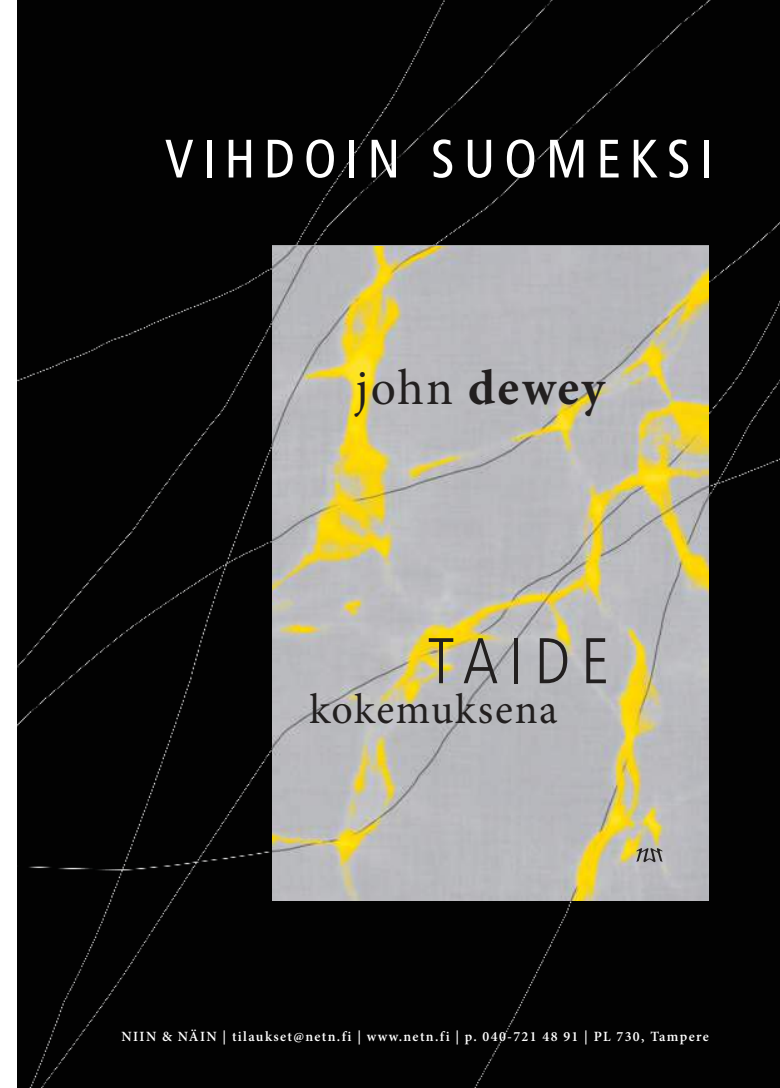
<style>
.page{position:relative;width:780px;height:1088px;background:#fff}
.page>*{position:absolute;margin:0;border:0;box-sizing:border-box;transform-origin:0 0}
.t1{font:300 condensed 64.5px "Frutiger LT Std";letter-spacing:.175em;color:#221f1f}
.t2{font:condensed 54px "Frutiger LT Std";letter-spacing:.17em;color:#fff}
.t3{font:700 50.12px "Minion Pro";letter-spacing:.05em;color:#221f1f}
.t4{font:42.5px "Minion Pro";letter-spacing:.04em;color:#221f1f}
.t5{font:600 14.12px "Minion Pro";letter-spacing:.095em;color:#fff}
.s1{font-weight:400}
</style>
<div class="page">
<div style="left:18px;top:0;width:761px;height:1088px;background:#020202"></div>
<img style="left:272px;top:246px;width:436px;height:655px">
<svg style="left:636px;top:848px;width:26px;height:15px"></svg>
<svg style="left:18px;top:1082px;width:2px;height:6px"></svg>
<svg style="left:773px;top:0;width:7px;height:2px"></svg>
<svg style="left:773px;top:1082px;width:7px;height:6px"></svg>
<h2 class="t2" style="left:165px;top:127px;width:549px">VIHDOIN SUOMEKSI</h2>
<h3 class="t3" style="left:356px;top:369px;width:250px"><span class="s1">john</span> dewey</h3>
<h1 class="t1" style="left:427px;top:623px;width:183px">TAIDE</h1>
<h3 class="t4" style="left:309px;top:693px;width:250px">kokemuksena</h3>
<p class="t5" style="left:121px;top:1029px;width:588px">NIIN &amp; NÄIN | tilaukset@netn.fi | www.netn.fi | p. 040-721 48 91 | PL 730, Tampere</p>
</div>
